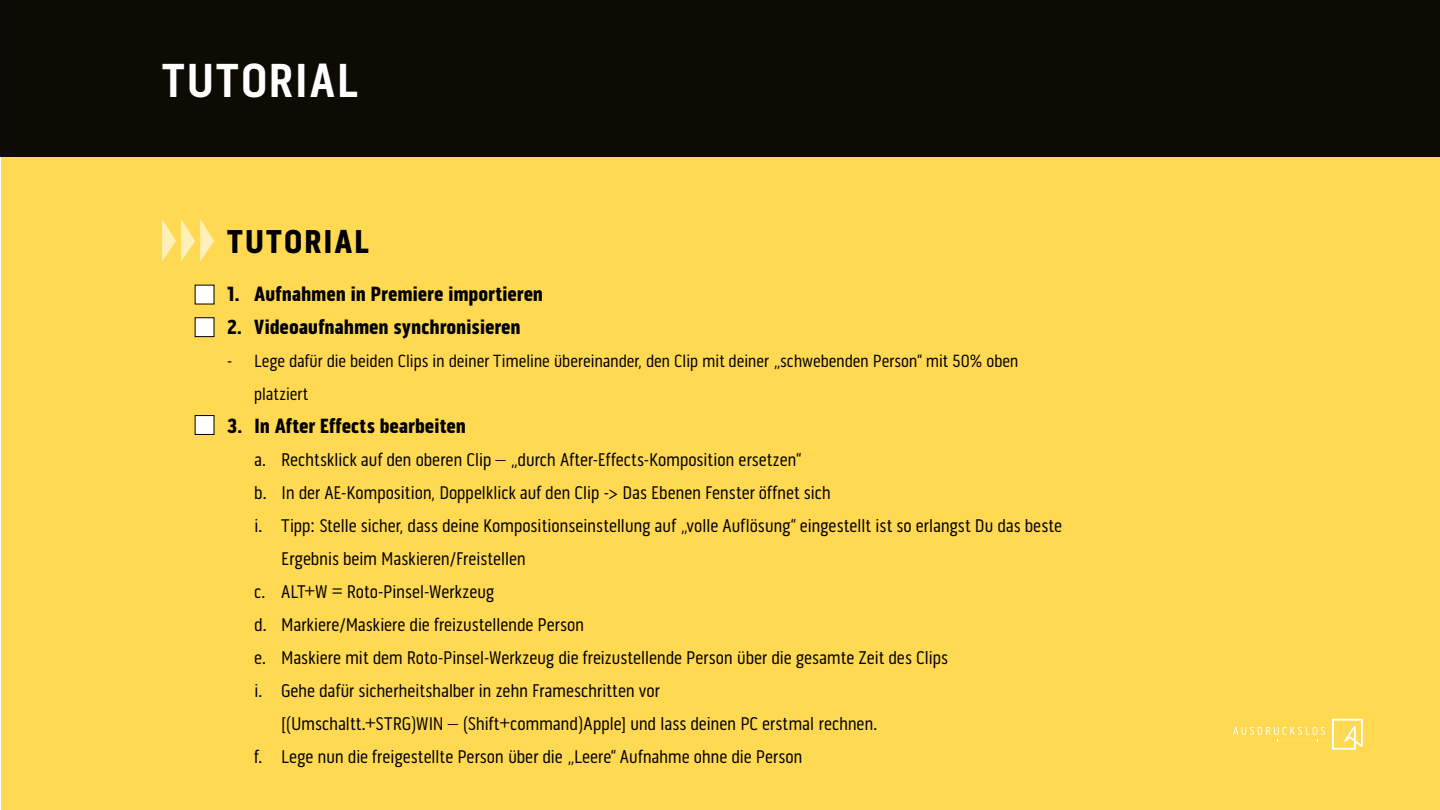
<style>
.page{position:relative;width:1440px;height:810px;background:#fff}
.page>*{position:absolute;margin:0;border:0;box-sizing:border-box;transform-origin:0 0}
.t1{font:700 48.75px "Pill Gothic 300 mg";letter-spacing:.035em;color:#fff}
.t2{font:900 33.75px "Pill Gothic 300 mg";letter-spacing:.055em;color:#000}
.t3{font:900 21px "Pill Gothic 300 mg";letter-spacing:-.01em;color:#000}
.t4{font:18.75px "Pill Gothic 300 mg";letter-spacing:-.01em;color:#000}
.t5{font:18px/33px "Pill Gothic 300 mg";letter-spacing:-.015em;color:#000}
</style>
<div class="page">
<div style="left:2px;top:0;width:1438px;height:810px;background:#ffd951"></div>
<svg style="left:1332px;top:719px;width:31px;height:31px"></svg>
<svg style="left:1233px;top:727px;width:92px;height:15px"></svg>
<div style="left:0;top:0;width:1440px;height:157px;background:#0d0b04"></div>
<svg style="left:162px;top:219px;width:52px;height:43px"></svg>
<div style="left:195px;top:285px;width:19px;height:19px;background:#fff"></div>
<div style="left:195px;top:318px;width:19px;height:19px;background:#fff"></div>
<div style="left:195px;top:416px;width:19px;height:18px;background:#fff"></div>
<div style="left:195px;top:415px;width:19px;height:20px;border:1px solid #000"></div>
<h1 class="t1" style="left:162px;top:52px;width:197px">TUTORIAL</h1>
<h2 class="t2" style="left:227px;top:221px;width:143px">TUTORIAL</h2>
<p class="t3" style="left:227px;top:281px;width:318px">1. Aufnahmen in Premiere importieren</p>
<p class="t3" style="left:227px;top:314px;width:295px">2. Videoaufnahmen synchronisieren</p>
<p class="t5" style="left:254px;top:345px;width:766px;text-indent:-27px">- Lege dafür die beiden Clips in deiner Timeline übereinander, den Clip mit deiner „schwebenden Person“ mit 50% oben platziert</p>
<p class="t3" style="left:227px;top:413px;width:240px">3. In After Effects bearbeiten</p>
<p class="t4" style="left:254px;top:449px;width:548px">a. Rechtsklick auf den oberen Clip – „durch After-Effects-Komposition ersetzen“</p>
<p class="t4" style="left:254px;top:482px;width:578px">b. In der AE-Komposition, Doppelklick auf den Clip -&gt; Das Ebenen Fenster öffnet sich</p>
<p class="t4" style="left:254px;top:515px;width:810px">i. Tipp: Stelle sicher, dass deine Kompositionseinstellung auf „volle Auflösung“ eingestellt ist so erlangst Du das beste</p>
<p class="t4" style="left:281px;top:548px;width:246px">Ergebnis beim Maskieren/Freistellen</p>
<p class="t4" style="left:254px;top:581px;width:242px">c. ALT+W = Roto-Pinsel-Werkzeug</p>
<p class="t4" style="left:254px;top:614px;width:331px">d. Markiere/Maskiere die freizustellende Person</p>
<p class="t4" style="left:254px;top:647px;width:695px">e. Maskiere mit dem Roto-Pinsel-Werkzeug die freizustellende Person über die gesamte Zeit des Clips</p>
<p class="t4" style="left:254px;top:680px;width:407px">i. Gehe dafür sicherheitshalber in zehn Frameschritten vor</p>
<p class="t4" style="left:281px;top:713px;width:598px">[(Umschaltt.+STRG)WIN – (Shift+command)Apple] und lass deinen PC erstmal rechnen.</p>
<p class="t4" style="left:254px;top:746px;width:550px">f. Lege nun die freigestellte Person über die „Leere“ Aufnahme ohne die Person</p>
</div>
